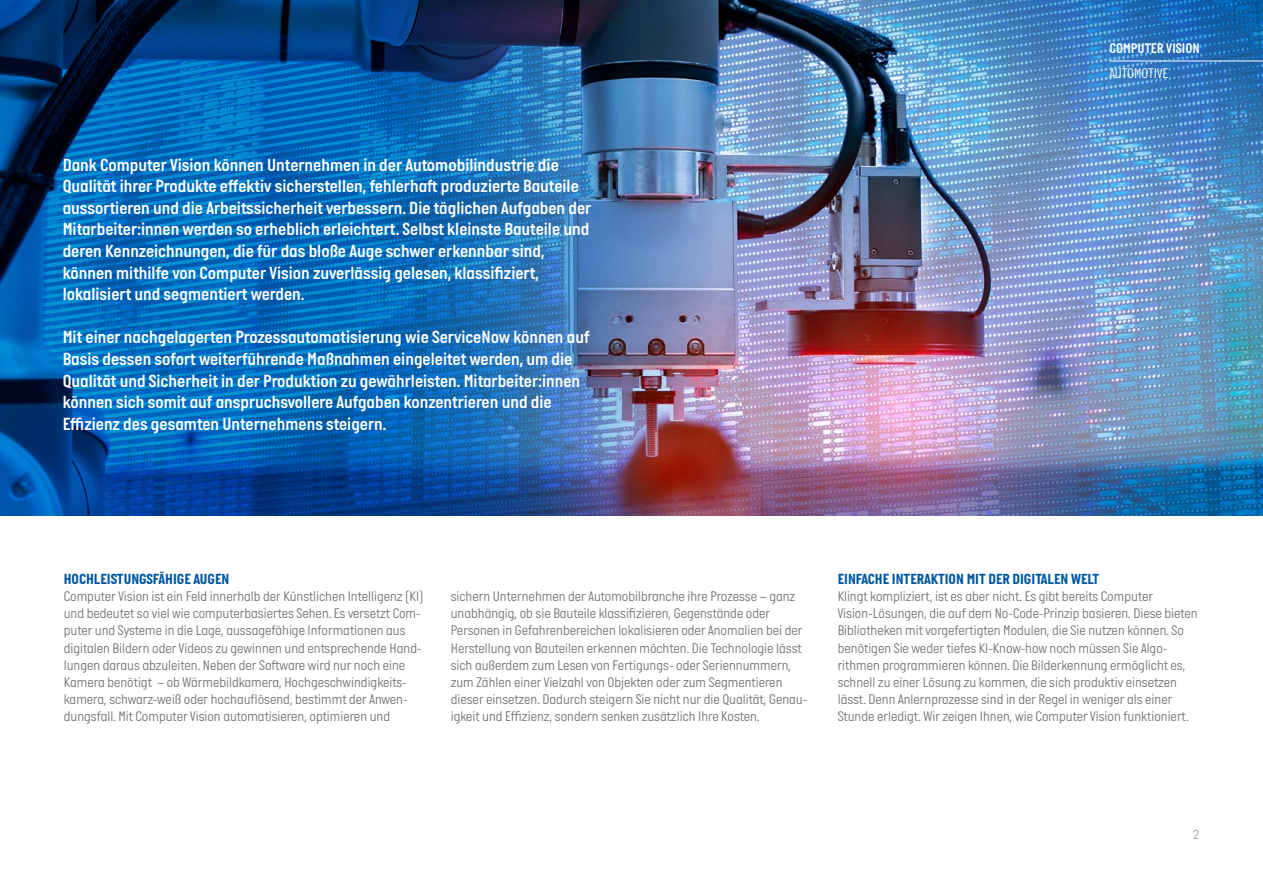
<style>
.page{position:relative;width:1263px;height:893px;background:#fff}
.page>*{position:absolute;margin:0;border:0;box-sizing:border-box;transform-origin:0 0}
.C_Vorspann{font:18px/21.6px "Italian Plate No One D Bd";color:#fff}
.C_Subhead_innen{font:700 15px "Italian Plate No One";color:#0058a2}
.C_Copy{font:300 14.25px/17.1px "Italian Plate No One";color:#706f6f}
.C_Rubrik_Demi{font:14.25px "Italian Plate No One D Bd";color:#fff}
.C_Rubrik_Light{font:300 14.25px "Italian Plate No One";color:#fff}
.t1{font:300 13.5px "Italian Plate No One";color:#9d9d9c}
</style>
<div class="page">
<img style="left:712px;top:0;width:551px;height:516px">
<img style="left:762px;top:0;width:501px;height:301px">
<img style="left:0;top:0;width:712px;height:516px">
<hr style="left:1109px;top:61px;width:154px;height:1px;background:#fff">
<p class="C_Vorspann" style="left:63px;top:154px;width:530px">Dank Computer Vision können Unternehmen in der Automobilindustrie die Qualität ihrer Produkte effektiv sicherstellen, fehlerhaft produzierte Bauteile aussortieren und die Arbeitssicherheit verbessern. Die täglichen Aufgaben der Mitarbeiter:innen werden so erheblich erleichtert. Selbst kleinste Bauteile und deren Kennzeichnungen, die für das bloße Auge schwer erkennbar sind, können mithilfe von Computer Vision zuverlässig gelesen, klassifiziert, lokalisiert und segmentiert werden.</p>
<p class="C_Vorspann" style="left:63px;top:326px;width:528px">Mit einer nachgelagerten Prozessautomatisierung wie ServiceNow können auf Basis dessen sofort weiterführende Maßnahmen eingeleitet werden, um die Qualität und Sicherheit in der Produktion zu gewährleisten. Mitarbeiter:innen können sich somit auf anspruchsvollere Aufgaben konzentrieren und die Effizienz des gesamten Unternehmens steigern.</p>
<p class="C_Rubrik_Demi" style="left:1109px;top:41px;width:92px">COMPUTER VISION</p>
<p class="C_Rubrik_Light" style="left:1109px;top:65px;width:60px">AUTOMOTIVE</p>
<p class="C_Subhead_innen" style="left:64px;top:571px;width:167px">HOCHLEISTUNGSFÄHIGE AUGEN</p>
<p class="C_Copy" style="left:64px;top:588px;width:361px">Computer Vision ist ein Feld innerhalb der Künstlichen Intelligenz (KI) und bedeutet so viel wie computerbasiertes Sehen. Es versetzt Com&shy;puter und Systeme in die Lage, aussagefähige Informationen aus digitalen Bildern oder Videos zu gewinnen und entsprechende Hand&shy;lungen daraus abzuleiten. Neben der Software wird nur noch eine Kamera benötigt – ob Wärmebildkamera, Hochgeschwindigkeits&shy;kamera, schwarz-weiß oder hochauflösend, bestimmt der Anwen&shy;dungsfall. Mit Computer Vision automatisieren, optimieren und</p>
<p class="C_Copy" style="left:451px;top:588px;width:358px">sichern Unternehmen der Automobilbranche ihre Prozesse – ganz unabhängig, ob sie Bauteile klassifizieren, Gegenstände oder Personen in Gefahrenbereichen lokalisieren oder Anomalien bei der Herstellung von Bauteilen erkennen möchten. Die Technologie lässt sich außerdem zum Lesen von Fertigungs- oder Seriennummern, zum Zählen einer Vielzahl von Objekten oder zum Segmentieren dieser einsetzen. Dadurch steigern Sie nicht nur die Qualität, Genau&shy;igkeit und Effizienz, sondern senken zusätzlich Ihre Kosten.</p>
<p class="C_Subhead_innen" style="left:838px;top:571px;width:263px">EINFACHE INTERAKTION MIT DER DIGITALEN WELT</p>
<p class="C_Copy" style="left:838px;top:588px;width:361px">Klingt kompliziert, ist es aber nicht. Es gibt bereits Computer Vision-Lösungen, die auf dem No-Code-Prinzip basieren. Diese bieten Bibliotheken mit vorgefertigten Modulen, die Sie nutzen können. So benötigen Sie weder tiefes KI-Know-how noch müssen Sie Algo&shy;rithmen programmieren können. Die Bilderkennung ermöglicht es, schnell zu einer Lösung zu kommen, die sich produktiv einsetzen lässt. Denn Anlernprozesse sind in der Regel in weniger als einer Stunde erledigt. Wir zeigen Ihnen, wie Computer Vision funktioniert.</p>
<p class="t1" style="left:1193px;top:827px;width:8px">2</p>
</div>
